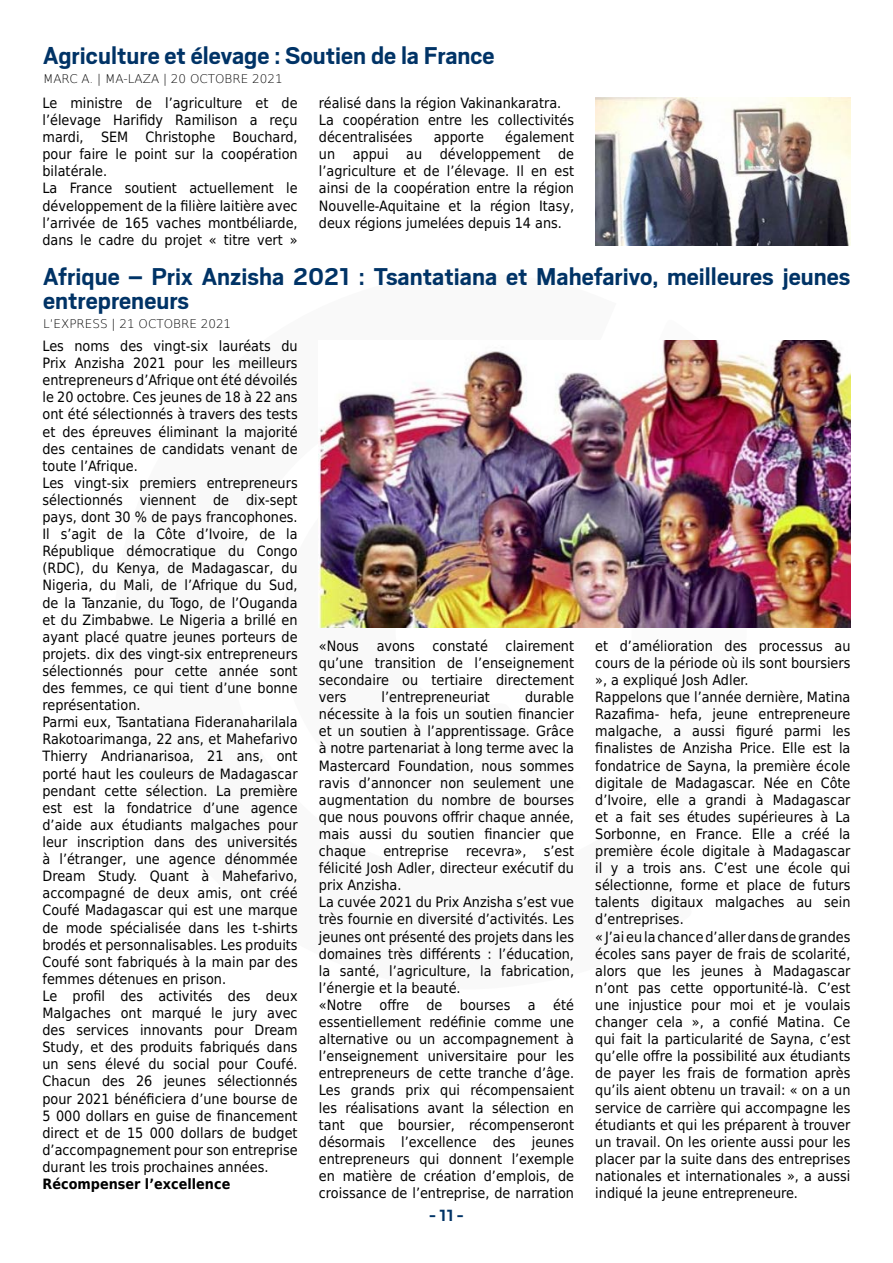
<style>
.page{position:relative;width:893px;height:1263px;background:#fff}
.page>*{position:absolute;margin:0;border:0;box-sizing:border-box;transform-origin:0 0}
.Titre{font:700 27px/24px "Scout";color:#036}
.t1{font:700 18px "Scout";color:#036}
.Intertitre{font:14.25px/17.1px "DejaVu Sans Condensed";color:#000;text-align:justify}
.Intertitre-2{font:700 14.25px "DejaVu Sans Condensed";color:#000}
.Signature{font:200 12px "DejaVu Sans";color:#000}
</style>
<div class="page">
<img style="left:595px;top:97px;width:255px;height:148px">
<img style="left:319px;top:340px;width:531px;height:287px">
<p class="Titre" style="left:43px;top:42px;width:453px">Agriculture et élevage : Soutien de la France</p>
<p class="Signature" style="left:43px;top:70px;width:241px">MARC A. | MA-LAZA | 20 OCTOBRE 2021</p>
<p class="Intertitre" style="left:43px;top:94px;width:257px">Le ministre de l’agriculture et de l’élevage Harifidy Ramilison a reçu mardi, SEM Christophe Bouchard, pour faire le point sur la coopération bilatérale.</p>
<p class="Intertitre" style="left:43px;top:179px;width:257px">La France soutient actuellement le développement de la filière laitière avec l’arrivée de 165 vaches montbéliarde, dans le cadre du projet « titre vert »</p>
<p class="Intertitre" style="left:319px;top:94px;width:244px">réalisé dans la région Vakinankaratra.</p>
<p class="Intertitre" style="left:319px;top:111px;width:257px">La coopération entre les collectivités décentralisées</p>
<p class="Intertitre" style="left:319px;top:128px;width:257px;text-indent:186px">également un appui au développement de l’agriculture et de l’élevage. Il en est ainsi de la coopération entre la région Nouvelle-Aquitaine et la région Itasy, deux régions jumelées depuis 14 ans.</p>
<p class="Intertitre" style="left:434px;top:128px;width:52px">apporte</p>
<p class="Titre" style="left:43px;top:264px;width:809px">Afrique – Prix Anzisha 2021 : Tsantatiana et Mahefarivo, meilleures jeunes entrepreneurs</p>
<p class="Signature" style="left:43px;top:315px;width:190px">L’EXPRESS | 21 OCTOBRE 2021</p>
<p class="Intertitre" style="left:43px;top:337px;width:257px">Les noms des vingt-six lauréats du Prix Anzisha 2021 pour les meilleurs entrepreneurs d’Afrique ont été dévoilés le 20 octobre. Ces jeunes de 18 à 22 ans ont été sélectionnés à travers des tests et des épreuves éliminant la majorité des centaines de candidats venant de toute l’Afrique.</p>
<p class="Intertitre" style="left:43px;top:474px;width:257px">Les vingt-six premiers entrepreneurs sélectionnés viennent de dix-sept pays, dont 30 % de pays francophones.<br>Il s’agit de la Côte d’Ivoire, de la République démocratique du Congo (RDC), du Kenya, de Madagascar, du Nigeria, du Mali, de l’Afrique du Sud, de la Tanzanie, du Togo, de l’Ouganda et du Zimbabwe. Le Nigeria a brillé en ayant placé quatre jeunes porteurs de projets. dix des vingt-six entrepreneurs sélectionnés pour cette année sont des femmes, ce qui tient d’une bonne représentation.</p>
<p class="Intertitre" style="left:43px;top:713px;width:257px">Parmi eux, Tsantatiana Fideranaharilala Rakotoarimanga, 22 ans, et Mahefarivo Thierry Andrianarisoa, 21 ans, ont porté haut les couleurs de Madagascar pendant cette sélection. La première est est la fondatrice d’une agence d’aide aux étudiants malgaches pour leur inscription dans des universités à l’étranger, une agence dénommée Dream Study. Quant à Mahefarivo, accompagné de deux amis, ont créé Coufé Madagascar qui est une marque de mode spécialisée dans les t-shirts brodés et personnalisables. Les produits Coufé sont fabriqués à la main par des femmes détenues en prison.</p>
<p class="Intertitre" style="left:43px;top:987px;width:257px">Le profil des activités des deux Malgaches ont marqué le jury avec des services innovants pour Dream Study, et des produits fabriqués dans un sens élevé du social pour Coufé.<br>Chacun des 26 jeunes sélectionnés pour 2021 bénéficiera d’une bourse de 5 000 dollars en guise de financement direct et de 15 000 dollars de budget d’accompagnement pour son entreprise durant les trois prochaines années.</p>
<p class="Intertitre-2" style="left:43px;top:1172px;width:189px">Récompenser l’excellence</p>
<p class="Intertitre" style="left:319px;top:637px;width:257px">«Nous avons constaté clairement qu’une transition de l’enseignement secondaire ou tertiaire directement vers</p>
<p class="Intertitre" style="left:319px;top:688px;width:257px;text-indent:206px">durable nécessite à la fois un soutien financier et un soutien à l’apprentissage. Grâce à notre partenariat à long terme avec la Mastercard Foundation, nous sommes ravis d’annoncer non seulement une augmentation du nombre de bourses que nous pouvons offrir chaque année, mais aussi du soutien financier que chaque entreprise recevra», s’est félicité Josh Adler, directeur exécutif du prix Anzisha.</p>
<p class="Intertitre" style="left:319px;top:893px;width:257px">La cuvée 2021 du Prix Anzisha s’est vue très fournie en diversité d’activités. Les jeunes ont présenté des projets dans les domaines très différents : l’éducation, la santé, l’agriculture, la fabrication, l’énergie et la beauté.</p>
<p class="Intertitre" style="left:319px;top:996px;width:257px">«Notre offre de bourses a été essentiellement redéfinie comme une alternative ou un accompagnement à l’enseignement universitaire pour les entrepreneurs de cette tranche d’âge.<br>Les grands prix qui récompensaient les réalisations avant la sélection en tant que boursier, récompenseront désormais l’excellence des jeunes entrepreneurs qui donnent l’exemple en matière de création d’emplois, de croissance de l’entreprise, de narration</p>
<p class="Intertitre" style="left:381px;top:688px;width:110px">l’entrepreneuriat</p>
<p class="t1" style="left:430px;top:1204px;width:35px">- 11 -</p>
<p class="Intertitre" style="left:595px;top:637px;width:257px">et d’amélioration des processus au cours de la période où ils sont boursiers », a expliqué Josh Adler.</p>
<p class="Intertitre" style="left:595px;top:688px;width:257px">Rappelons que l’année dernière, Matina Razafima- hefa, jeune entrepreneure malgache, a aussi figuré parmi les finalistes de Anzisha Price. Elle est la fondatrice de Sayna, la première école digitale de Madagascar. Née en Côte d’Ivoire, elle a grandi à Madagascar et a fait ses études supérieures à La Sorbonne, en France. Elle a créé la première école digitale à Madagascar il y a trois ans. C’est une école qui sélectionne, forme et place de futurs talents digitaux malgaches au sein d’entreprises.</p>
<p class="Intertitre" style="left:595px;top:927px;width:257px">« J’ai eu la chance d’aller dans de grandes écoles sans payer de frais de scolarité, alors que les jeunes à Madagascar n’ont pas cette opportunité-là. C’est une injustice pour moi et je voulais changer cela », a confié Matina. Ce qui fait la particularité de Sayna, c’est qu’elle offre la possibilité aux étudiants de payer les frais de formation après qu’ils aient obtenu un travail: « on a un service de carrière qui accompagne les étudiants et qui les préparent à trouver un travail. On les oriente aussi pour les placer par la suite dans des entreprises nationales et internationales », a aussi indiqué la jeune entrepreneure.</p>
</div>
